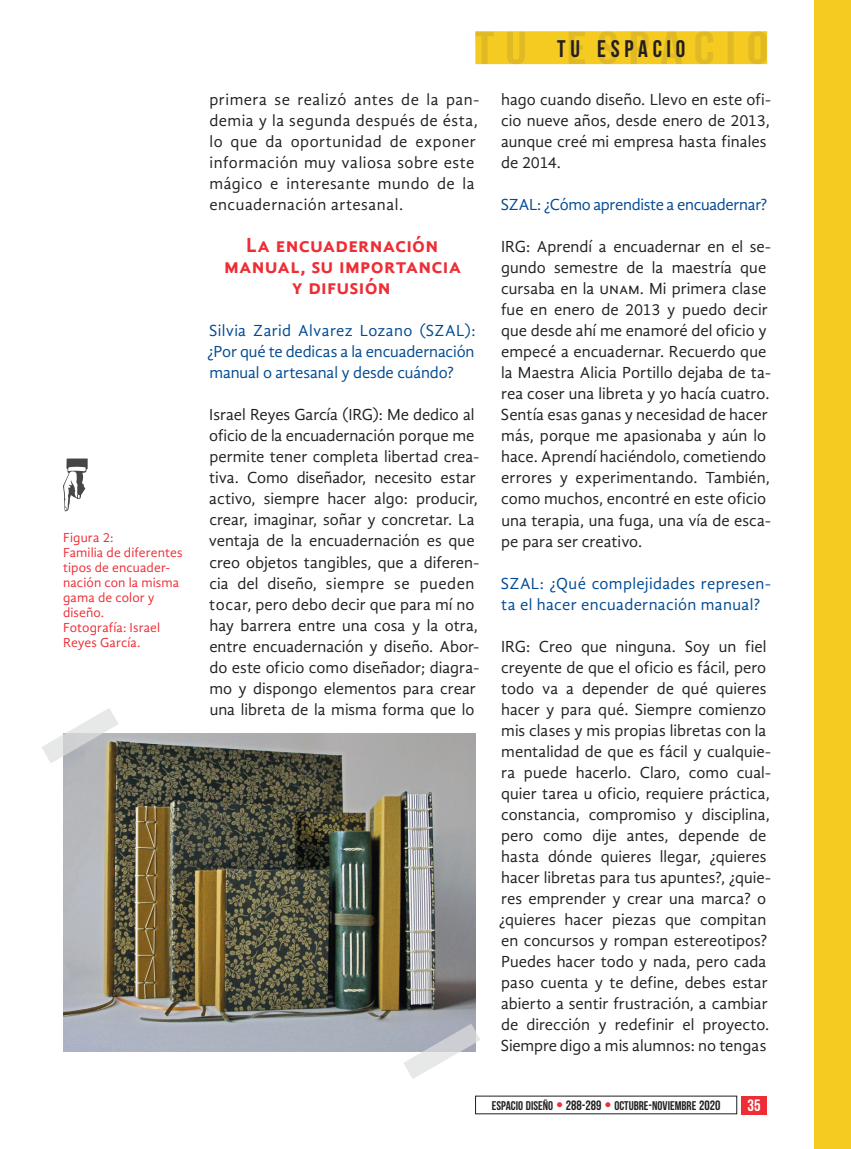
<style>
.page{position:relative;width:851px;height:1149px;background:#fff}
.page>*{position:absolute;margin:0;border:0;box-sizing:border-box;transform-origin:0 0}
.t1{font:700 24px "Bebas Neue";color:#231f20}
.t2{font:700 21px/21px "Gandhi Sans";letter-spacing:.01em;color:#ee2d35;text-align:center}
.t3{font:16.5px/21px "Gandhi Sans";color:#231f20}
.t4{font:16.5px/21px "Gandhi Sans";letter-spacing:.03em;color:#231f20}
.t5{font:16.5px/21px "Gandhi Sans";color:#014a93;text-align:justify}
.t6{font:16.5px/21px "Gandhi Sans";letter-spacing:.02em;color:#014a93}
.t7{font:16.5px "Gandhi Sans";letter-spacing:-.02em;color:#014a93}
.t8{font:700 16.5px "Bebas Neue";color:#fff}
.t9{font:13.5px/15px "Gandhi Sans";letter-spacing:.01em;color:#ee2d35}
.t10{font:700 12.6px "Bebas Neue";color:#231f20}
.s1{font-size:18px;color:#ee2d35}
.s2{font-size:13.5px}
</style>
<div class="page">
<div style="left:741px;top:1095px;width:25px;height:19px;background:#ee2d35"></div>
<div style="left:814px;top:0;width:36px;height:1148px;background:#f5ca21"></div>
<svg style="left:475px;top:31px;width:292px;height:33px;background:#eec524"></svg>
<img style="left:63px;top:733px;width:412px;height:318px">
<svg style="left:63px;top:458px;width:25px;height:53px"></svg>
<svg style="left:42px;top:708px;width:78px;height:56px"></svg>
<svg style="left:402px;top:1022px;width:78px;height:57px"></svg>
<p class="t9" style="left:63px;top:530px;width:121px">Figura 2:<br>Familia de diferentes tipos de encuader&shy;nación con la misma gama de color y diseño.<br>Fotografía: Israel<br>Reyes García.</p>
<p class="t4" style="left:209px;top:89px;width:271px">primera se realizó antes de la pan&shy;demia y la segunda después de ésta, lo que da oportunidad de exponer información muy valiosa sobre este mágico e interesante mundo de la encuadernación artesanal.</p>
<p class="t2" style="left:224px;top:234px;width:239px">La encuadernación manual, su importancia y difusión</p>
<p class="t5" style="left:207px;top:320px;width:270px">Silvia Zarid Alvarez Lozano (SZAL): ¿Por qué te dedicas a la encuadernación manual o artesanal y desde cuándo?</p>
<p class="t3" style="left:209px;top:404px;width:272px">Israel Reyes García (IRG): Me dedico al oficio de la encuadernación porque me permite tener completa libertad crea&shy;tiva. Como diseñador, necesito estar activo, siempre hacer algo: producir, crear, imaginar, soñar y concretar. La ventaja de la encuadernación es que creo objetos tangibles, que a diferen&shy;cia del diseño, siempre se pueden tocar, pero debo decir que para mí no hay barrera entre una cosa y la otra, entre encuadernación y diseño. Abor&shy;do este oficio como diseñador; diagra&shy;mo y dispongo elementos para crear una libreta de la misma forma que lo</p>
<h1 class="t1" style="left:557px;top:35px;width:130px">T U E S P A C I O</h1>
<p class="t3" style="left:501px;top:89px;width:271px">hago cuando diseño. Llevo en este ofi&shy;cio nueve años, desde enero de 2013, aunque creé mi empresa hasta finales de 2014.</p>
<p class="t7" style="left:501px;top:195px;width:268px">SZAL: ¿Cómo aprendiste a encuadernar?</p>
<p class="t3" style="left:501px;top:236px;width:271px">IRG: Aprendí a encuadernar en el se&shy;gundo semestre de la maestría que cursaba en la unam. Mi primera clase fue en enero de 2013 y puedo decir que desde ahí me enamoré del oficio y empecé a encuadernar. Recuerdo que la Maestra Alicia Portillo dejaba de ta&shy;rea coser una libreta y yo hacía cuatro.<br>Sentía esas ganas y necesidad de hacer más, porque me apasionaba y aún lo hace. Aprendí haciéndolo, cometiendo errores y experimentando. También, como muchos, encontré en este oficio una terapia, una fuga, una vía de esca&shy;pe para ser creativo.</p>
<p class="t6" style="left:501px;top:572px;width:271px">SZAL: ¿Qué complejidades represen&shy;ta el hacer encuadernación manual?</p>
<p class="t3" style="left:499px;top:635px;width:273px">IRG: Creo que ninguna. Soy un fiel creyente de que el oficio es fácil, pero todo va a depender de qué quieres hacer y para qué. Siempre comienzo mis clases y mis propias libretas con la mentalidad de que es fácil y cualquie&shy;ra puede hacerlo. Claro, como cual&shy;quier tarea u oficio, requiere práctica, constancia, compromiso y disciplina, pero como dije antes, depende de hasta dónde quieres llegar, ¿quieres hacer libretas para tus apuntes?, ¿quie&shy;res emprender y crear una marca? o ¿quieres hacer piezas que compitan en concursos y rompan estereotipos?<br>Puedes hacer todo y nada, pero cada paso cuenta y te define, debes estar abierto a sentir frustración, a cambiar de dirección y redefinir el proyecto.<br>Siempre digo a mis alumnos: no tengas</p>
<p class="t10" style="left:491px;top:1098px;width:230px">ESPACIO DISEÑO <span class="s1">•</span> <span class="s2">288-289</span> <span class="s1">•</span> OCTUBRE<span class="s2">-</span>NOVIEMBRE <span class="s2">2020</span></p>
<p class="t8" style="left:747px;top:1095px;width:15px">35</p>
</div>
